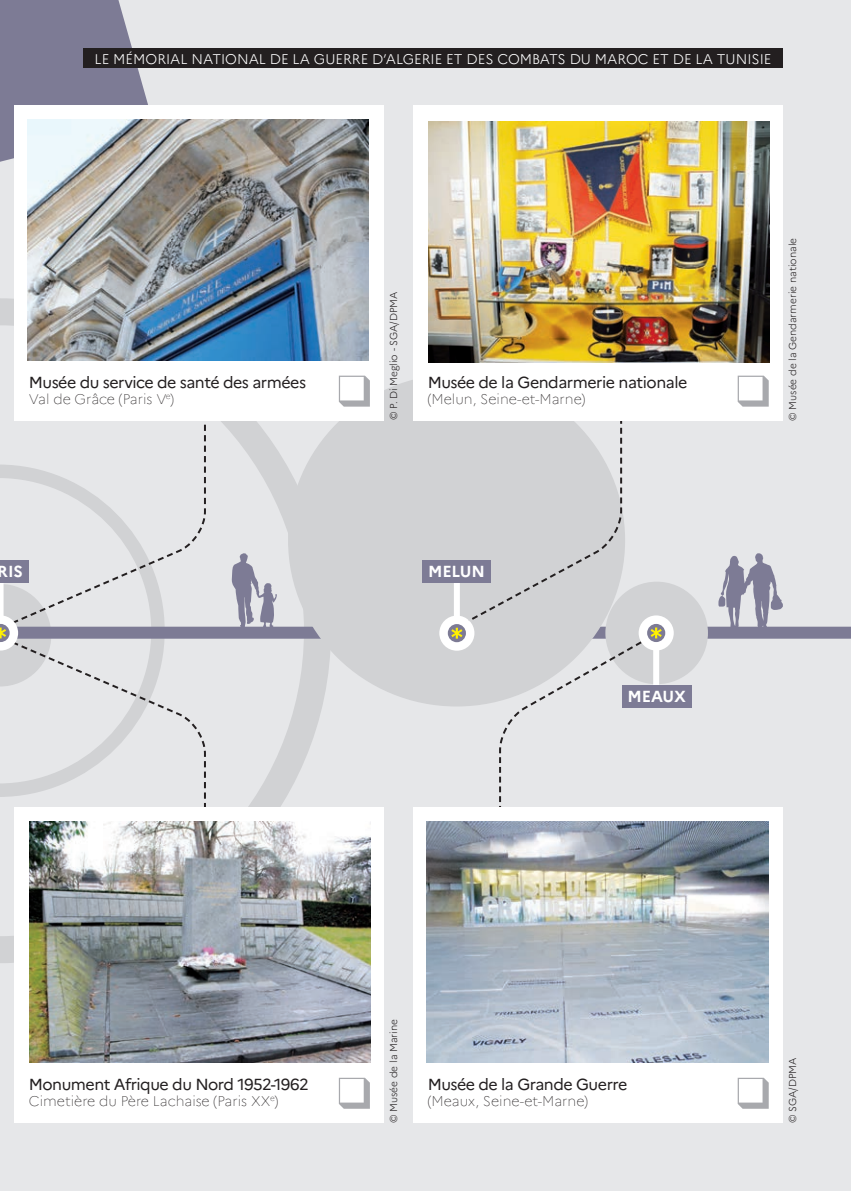
<style>
.page{position:relative;width:851px;height:1191px;background:#fff}
.page>*{position:absolute;margin:0;border:0;box-sizing:border-box;transform-origin:0 0}
.Légende{font:16px "Marianne";letter-spacing:-.03em;color:#231f20}
.t1{font:700 16px "Marianne";letter-spacing:-.01em;color:#fff}
.Légende-2{font:100 14px "Marianne";color:#231f20}
.t2{font:300 14px "Marianne";color:#fff}
.Crédits_photo{font:300 10px "Marianne";color:#231f20}
</style>
<div class="page">
<div style="left:0;top:0;width:850px;height:1191px;background:#e6e7e9"></div>
<svg style="left:0;top:298px;width:331px;height:665px"></svg>
<div style="left:0;top:626px;width:850px;height:12px;background:#7d7b95"></div>
<svg style="left:0;top:0;width:148px;height:162px;background:#86849c"></svg>
<div style="left:288px;top:374px;width:337px;height:332px;background:#d1d2d4;border-radius:50%"></div>
<div style="left:605px;top:581px;width:102px;height:103px;background:#d1d2d4;border-radius:50%"></div>
<svg style="left:718px;top:553px;width:64px;height:74px"></svg>
<svg style="left:232px;top:553px;width:45px;height:74px"></svg>
<svg style="left:4px;top:638px;width:203px;height:212px"></svg>
<svg style="left:4px;top:415px;width:203px;height:212px"></svg>
<svg style="left:0;top:516px;width:206px;height:233px"></svg>
<svg style="left:0;top:582px;width:4px;height:39px"></svg>
<div style="left:0;top:560px;width:29px;height:22px;background:#7d7b95"></div>
<div style="left:439px;top:615px;width:35px;height:35px;background:#fff;border-radius:50%"></div>
<svg style="left:447px;top:624px;width:19px;height:18px"></svg>
<div style="left:422px;top:560px;width:68px;height:22px;background:#7d7b95"></div>
<div style="left:638px;top:615px;width:35px;height:35px;background:#fff;border-radius:50%"></div>
<div style="left:647px;top:624px;width:18px;height:18px;background:#7d7b95;border-radius:50%"></div>
<svg style="left:451px;top:421px;width:210px;height:386px"></svg>
<div style="left:653px;top:647px;width:6px;height:40px;background:#fff"></div>
<div style="left:621px;top:685px;width:70px;height:22px;background:#7d7b95"></div>
<div style="left:15px;top:105px;width:369px;height:316px;background:#fff"></div>
<svg style="left:339px;top:376px;width:31px;height:30px"></svg>
<img style="left:28px;top:119px;width:340px;height:241px">
<div style="left:413px;top:105px;width:369px;height:316px;background:#fff"></div>
<svg style="left:737px;top:376px;width:31px;height:30px"></svg>
<img style="left:428px;top:121px;width:341px;height:242px">
<div style="left:15px;top:807px;width:369px;height:316px;background:#fff"></div>
<svg style="left:339px;top:1077px;width:31px;height:31px"></svg>
<img style="left:29px;top:821px;width:342px;height:242px">
<div style="left:413px;top:807px;width:369px;height:316px;background:#fff"></div>
<svg style="left:737px;top:1077px;width:31px;height:31px"></svg>
<img style="left:426px;top:821px;width:342px;height:242px">
<div style="left:83px;top:48px;width:699px;height:20px;background:#231f20"></div>
<p class="t2" style="left:94px;top:50px;width:678px">LE MÉMORIAL NATIONAL DE LA GUERRE D’ALGERIE ET DES COMBATS DU MAROC ET DE LA TUNISIE</p>
<p class="Légende" style="left:29px;top:372px;width:278px">Musée du service de santé des armées</p>
<p class="Légende-2" style="left:29px;top:390px;width:147px">Val de Grâce (Paris V<sup>e</sup>)</p>
<p class="Crédits_photo" style="left:387px;top:420px;width:130px;rotate:-90deg">© P. Di Meglio - SGA/DPMA</p>
<p class="Légende" style="left:427px;top:372px;width:261px">Musée de la Gendarmerie nationale</p>
<p class="Légende-2" style="left:427px;top:390px;width:159px">(Melun, Seine-et-Marne)</p>
<p class="t1" style="left:-2px;top:561px;width:27px">RIS</p>
<p class="t1" style="left:428px;top:561px;width:58px">MELUN</p>
<p class="t1" style="left:627px;top:686px;width:60px">MEAUX</p>
<p class="Crédits_photo" style="left:786px;top:421px;width:184px;rotate:-90deg">© Musée de la Gendarmerie nationale</p>
<p class="Légende" style="left:29px;top:1074px;width:281px">Monument Afrique du Nord 1952-1962</p>
<p class="Légende-2" style="left:29px;top:1092px;width:251px">Cimetière du Père Lachaise (Paris XX<sup>e</sup>)</p>
<p class="Crédits_photo" style="left:387px;top:1123px;width:105px;rotate:-90deg">© Musée de la Marine</p>
<p class="Légende" style="left:427px;top:1074px;width:201px">Musée de la Grande Guerre</p>
<p class="Légende-2" style="left:427px;top:1092px;width:162px">(Meaux, Seine-et-Marne)</p>
<p class="Crédits_photo" style="left:786px;top:1123px;width:67px;rotate:-90deg">© SGA/DPMA</p>
</div>
